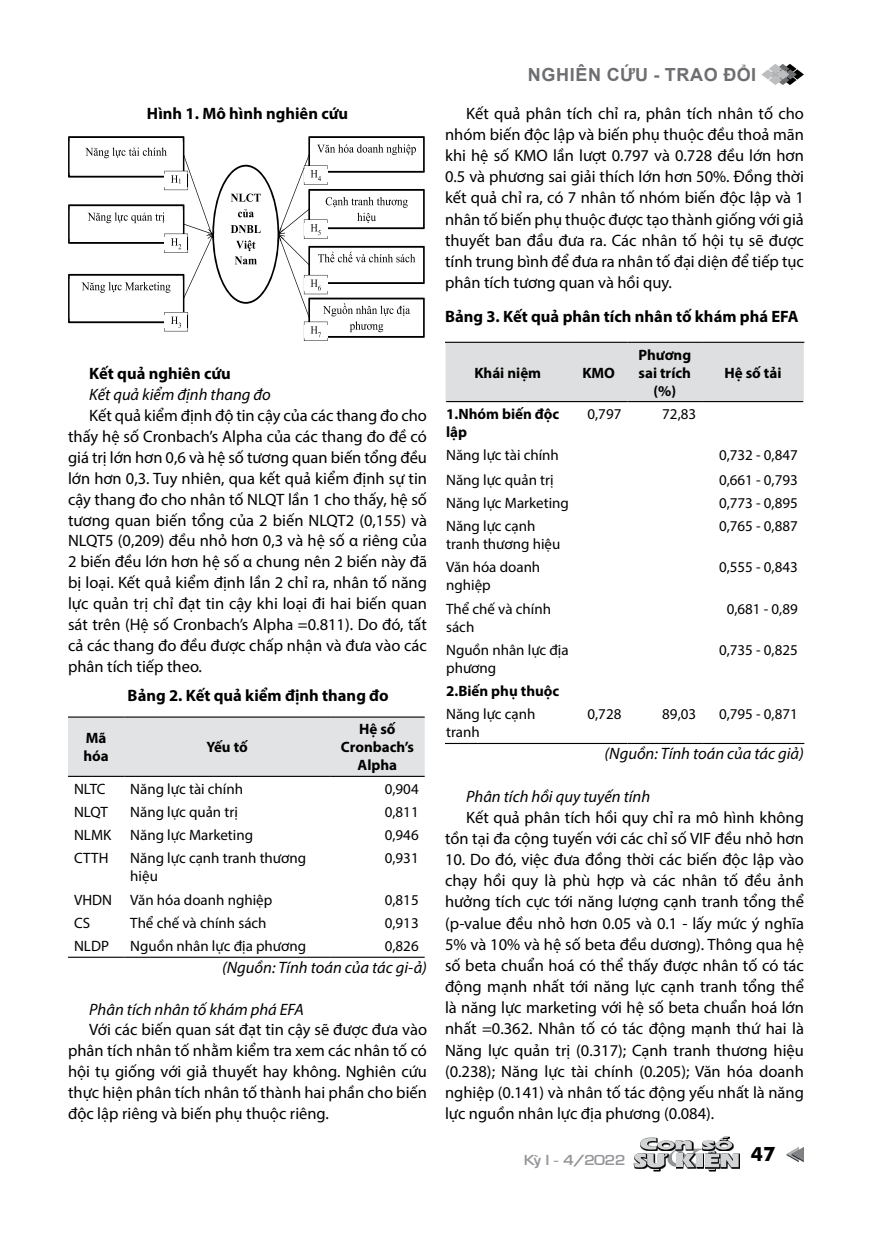
<style>
.page{position:relative;width:872px;height:1234px;background:#fff}
.page>*{position:absolute;margin:0;border:0;box-sizing:border-box;transform-origin:0 0}
.t1{font:700 19.5px "Futura";color:#000}
.t2{font:700 18px "Arial";letter-spacing:.035em;color:#6d6e71}
.t3{font:16.5px/21.1px "Myriad Pro";color:#000;text-align:justify}
.t4{font:italic 16.5px "Myriad Pro";color:#000}
.t5{font:700 16.5px "Myriad Pro";color:#000}
.t6{font:15px/18px "Myriad Pro";color:#000}
.t7{font:700 15px/18px "Myriad Pro";color:#000}
.t8{font:13.5px "VNI Eurasia Bold";color:#939598;scale:1.1 1}
</style>
<div class="page">
<svg style="left:761px;top:64px;width:43px;height:21px"></svg>
<svg style="left:786px;top:1147px;width:18px;height:13px"></svg>
<div style="left:720px;top:1153px;width:20px;height:15px;background:#88898a"></div>
<svg style="left:634px;top:1136px;width:104px;height:35px"></svg>
<svg style="left:68px;top:136px;width:357px;height:205px"></svg>
<div style="left:68px;top:717px;width:357px;height:58px;background:#e2e3e4"></div>
<hr style="left:68px;top:716px;width:56px;height:1px;background:#000">
<hr style="left:124px;top:716px;width:206px;height:1px;background:#000">
<hr style="left:330px;top:716px;width:95px;height:1px;background:#000">
<hr style="left:68px;top:956px;width:56px;height:1px;background:#000">
<hr style="left:124px;top:956px;width:206px;height:1px;background:#000">
<hr style="left:330px;top:956px;width:95px;height:1px;background:#000">
<hr style="left:68px;top:775px;width:56px;height:1px;background:#000">
<hr style="left:124px;top:775px;width:206px;height:1px;background:#000">
<hr style="left:330px;top:775px;width:95px;height:1px;background:#000">
<div style="left:445px;top:343px;width:358px;height:58px;background:#dedfe0"></div>
<hr style="left:445px;top:341px;width:125px;height:2px;background:#000">
<hr style="left:570px;top:341px;width:57px;height:2px;background:#000">
<hr style="left:627px;top:341px;width:75px;height:2px;background:#000">
<hr style="left:702px;top:341px;width:102px;height:2px;background:#000">
<hr style="left:446px;top:401px;width:124px;height:1px;background:#000">
<hr style="left:570px;top:401px;width:57px;height:1px;background:#000">
<hr style="left:627px;top:401px;width:75px;height:1px;background:#000">
<hr style="left:702px;top:401px;width:101px;height:1px;background:#000">
<hr style="left:445px;top:742px;width:125px;height:1px;background:#000">
<hr style="left:570px;top:742px;width:57px;height:1px;background:#000">
<hr style="left:627px;top:742px;width:75px;height:1px;background:#000">
<hr style="left:702px;top:742px;width:102px;height:1px;background:#000">
<p class="t5" style="left:147px;top:102px;width:203px">Hình 1. Mô hình nghiên cứu</p>
<p class="t5" style="left:89px;top:363px;width:143px">Kết quả nghiên cứu</p>
<p class="t4" style="left:89px;top:384px;width:183px">Kết quả kiểm định thang đo</p>
<p class="t3" style="left:68px;top:404px;width:360px;text-indent:21px">Kết quả kiểm định độ tin cậy của các thang đo cho thấy hệ số Cronbach’s Alpha của các thang đo đề có giá trị lớn hơn 0,6 và hệ số tương quan biến tổng đều lớn hơn 0,3. Tuy nhiên, qua kết quả kiểm định sự tin cậy thang đo cho nhân tố NLQT lần 1 cho thấy, hệ số tương quan biến tổng của 2 biến NLQT2 (0,155) và NLQT5 (0,209) đều nhỏ hơn 0,3 và hệ số α riêng của 2 biến đều lớn hơn hệ số α chung nên 2 biến này đã bị loại. Kết quả kiểm định lần 2 chỉ ra, nhân tố năng lực quản trị chỉ đạt tin cậy khi loại đi hai biến quan sát trên (Hệ số Cronbach’s Alpha =0.811). Do đó, tất cả các thang đo đều được chấp nhận và đưa vào các phân tích tiếp theo.</p>
<p class="t5" style="left:128px;top:684px;width:262px">Bảng 2. Kết quả kiểm định thang đo</p>
<p class="t7" style="left:83px;top:728px;width:27px">Mã hóa</p>
<p class="t7" style="left:207px;top:737px;width:43px">Yếu tố</p>
<p class="t7" style="left:341px;top:719px;width:74px;text-align:center">Hệ số<br>Cronbach’s<br>Alpha</p>
<p class="t6" style="left:74px;top:779px;width:33px">NLTC</p>
<p class="t6" style="left:130px;top:779px;width:114px">Năng lực tài chính</p>
<p class="t6" style="left:385px;top:779px;width:35px">0,904</p>
<p class="t6" style="left:74px;top:802px;width:35px">NLQT</p>
<p class="t6" style="left:130px;top:802px;width:109px">Năng lực quản trị</p>
<p class="t6" style="left:385px;top:802px;width:35px">0,811</p>
<p class="t6" style="left:74px;top:825px;width:39px">NLMK</p>
<p class="t6" style="left:130px;top:825px;width:124px">Năng lực Marketing</p>
<p class="t6" style="left:385px;top:825px;width:35px">0,946</p>
<p class="t6" style="left:74px;top:849px;width:36px">CTTH</p>
<p class="t6" style="left:130px;top:849px;width:177px">Năng lực cạnh tranh thương hiệu</p>
<p class="t6" style="left:385px;top:849px;width:35px">0,931</p>
<p class="t6" style="left:74px;top:890px;width:200px">VHDN Văn hóa doanh nghiệp</p>
<p class="t6" style="left:385px;top:890px;width:35px">0,815</p>
<p class="t6" style="left:74px;top:913px;width:18px">CS</p>
<p class="t6" style="left:130px;top:913px;width:138px">Thể chế và chính sách</p>
<p class="t6" style="left:385px;top:913px;width:35px">0,913</p>
<p class="t6" style="left:74px;top:936px;width:36px">NLDP</p>
<p class="t6" style="left:130px;top:936px;width:177px">Nguồn nhân lực địa phương</p>
<p class="t6" style="left:385px;top:936px;width:35px">0,826</p>
<p class="t4" style="left:222px;top:956px;width:206px">(Nguồn: Tính toán của tác gi-ả)</p>
<p class="t4" style="left:89px;top:998px;width:216px">Phân tích nhân tố khám phá EFA</p>
<p class="t3" style="left:68px;top:1018px;width:360px;text-indent:21px">Với các biến quan sát đạt tin cậy sẽ được đưa vào phân tích nhân tố nhằm kiểm tra xem các nhân tố có hội tụ giống với giả thuyết hay không. Nghiên cứu thực hiện phân tích nhân tố thành hai phần cho biến độc lập riêng và biến phụ thuộc riêng.</p>
<p class="t2" style="left:528px;top:62px;width:230px">NGHIÊN CỨU - TRAO ĐỔI</p>
<p class="t3" style="left:445px;top:102px;width:360px;text-indent:21px">Kết quả phân tích chỉ ra, phân tích nhân tố cho nhóm biến độc lập và biến phụ thuộc đều thoả mãn khi hệ số KMO lần lượt 0.797 và 0.728 đều lớn hơn 0.5 và phương sai giải thích lớn hơn 50%. Đồng thời kết quả chỉ ra, có 7 nhân tố nhóm biến độc lập và 1 nhân tố biến phụ thuộc được tạo thành giống với giả thuyết ban đầu đưa ra. Các nhân tố hội tụ sẽ được tính trung bình để đưa ra nhân tố đại diện để tiếp tục phân tích tương quan và hồi quy.</p>
<p class="t5" style="left:445px;top:305px;width:355px">Bảng 3. Kết quả phân tích nhân tố khám phá EFA</p>
<p class="t7" style="left:474px;top:363px;width:68px">Khái niệm</p>
<p class="t7" style="left:582px;top:363px;width:34px">KMO</p>
<p class="t7" style="left:638px;top:345px;width:54px;text-align:center">Phương sai trích (%)</p>
<p class="t7" style="left:724px;top:363px;width:58px">Hệ số tải</p>
<p class="t7" style="left:446px;top:404px;width:115px">1.Nhóm biến độc lập</p>
<p class="t6" style="left:587px;top:404px;width:35px">0,797</p>
<p class="t6" style="left:662px;top:404px;width:35px">72,83</p>
<p class="t6" style="left:446px;top:446px;width:114px">Năng lực tài chính</p>
<p class="t6" style="left:719px;top:446px;width:80px">0,732 - 0,847</p>
<p class="t6" style="left:446px;top:470px;width:109px">Năng lực quản trị</p>
<p class="t6" style="left:719px;top:470px;width:80px">0,661 - 0,793</p>
<p class="t6" style="left:446px;top:493px;width:124px">Năng lực Marketing</p>
<p class="t6" style="left:719px;top:493px;width:80px">0,773 - 0,895</p>
<p class="t6" style="left:446px;top:516px;width:116px">Năng lực cạnh tranh thương hiệu</p>
<p class="t6" style="left:719px;top:516px;width:80px">0,765 - 0,887</p>
<p class="t6" style="left:446px;top:558px;width:96px">Văn hóa doanh nghiệp</p>
<p class="t6" style="left:719px;top:558px;width:80px">0,555 - 0,843</p>
<p class="t6" style="left:446px;top:599px;width:106px">Thể chế và chính sách</p>
<p class="t6" style="left:726px;top:599px;width:73px">0,681 - 0,89</p>
<p class="t6" style="left:446px;top:640px;width:124px">Nguồn nhân lực địa phương</p>
<p class="t6" style="left:719px;top:640px;width:80px">0,735 - 0,825</p>
<p class="t7" style="left:446px;top:681px;width:115px">2.Biến phụ thuộc</p>
<p class="t6" style="left:446px;top:705px;width:91px">Năng lực cạnh tranh</p>
<p class="t6" style="left:587px;top:705px;width:35px">0,728</p>
<p class="t6" style="left:662px;top:705px;width:35px">89,03</p>
<p class="t6" style="left:719px;top:705px;width:80px">0,795 - 0,871</p>
<p class="t4" style="left:604px;top:743px;width:201px">(Nguồn: Tính toán của tác giả)</p>
<p class="t4" style="left:466px;top:785px;width:185px">Phân tích hồi quy tuyến tính</p>
<p class="t3" style="left:445px;top:806px;width:360px;text-align:right">Kết quả phân tích hồi quy chỉ ra mô hình không tồn tại đa cộng tuyến với các chỉ số VIF đều nhỏ hơn</p>
<p class="t3" style="left:445px;top:848px;width:360px">10. Do đó, việc đưa đồng thời các biến độc lập vào chạy hồi quy là phù hợp và các nhân tố đều ảnh hưởng tích cực tới năng lượng cạnh tranh tổng thể (p-value đều nhỏ hơn 0.05 và 0.1 - lấy mức ý nghĩa 5% và 10% và hệ số beta đều dương). Thông qua hệ số beta chuẩn hoá có thể thấy được nhân tố có tác động mạnh nhất tới năng lực cạnh tranh tổng thể là năng lực marketing với hệ số beta chuẩn hoá lớn nhất =0.362. Nhân tố có tác động mạnh thứ hai là Năng lực quản trị (0.317); Cạnh tranh thương hiệu (0.238); Năng lực tài chính (0.205); Văn hóa doanh nghiệp (0.141) và nhân tố tác động yếu nhất là năng lực nguồn nhân lực địa phương (0.084).</p>
<p class="t8" style="left:524px;top:1150px;width:94px">KyøI - 4/2022</p>
<p class="t1" style="left:751px;top:1139px;width:26px">47</p>
</div>
